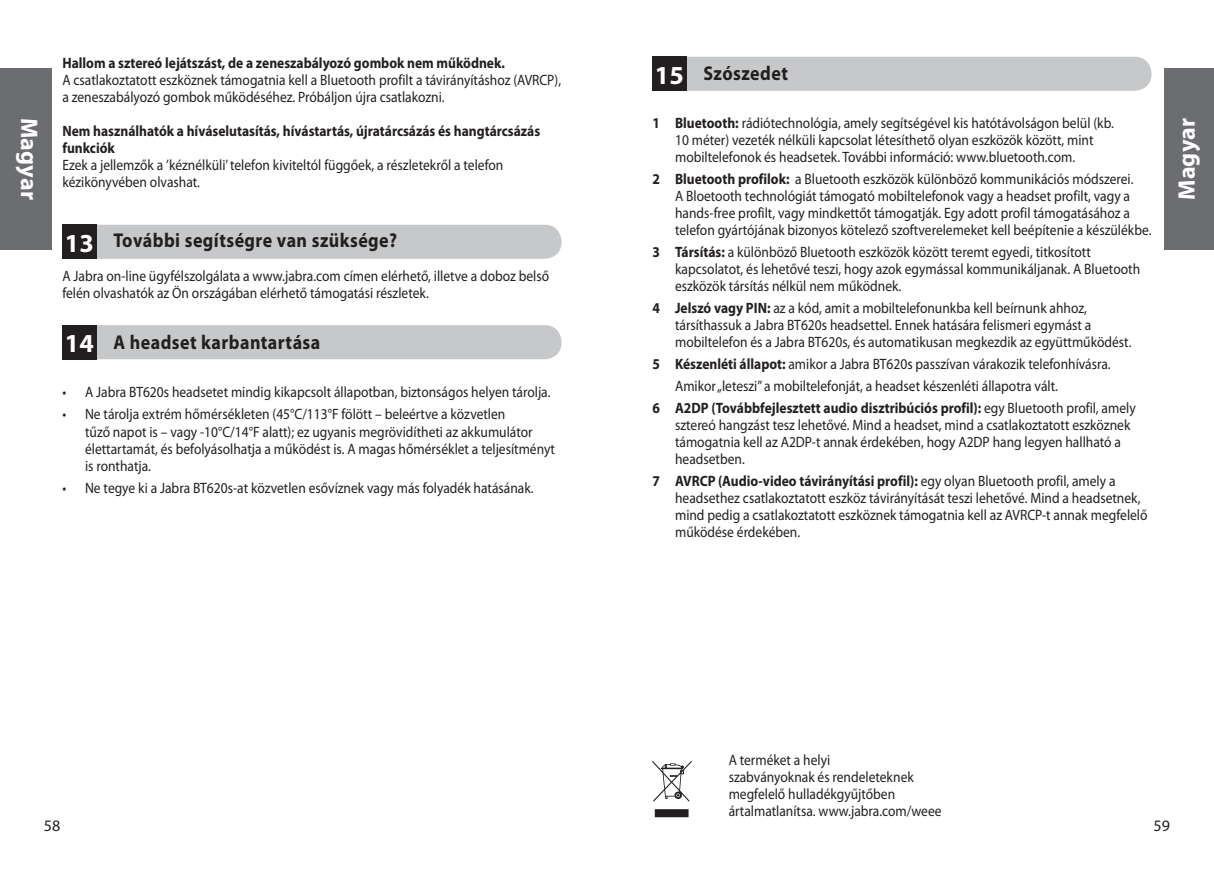
<style>
.page{position:relative;width:1214px;height:874px;background:#fff}
.page>*{position:absolute;margin:0;border:0;box-sizing:border-box;transform-origin:0 0}
.t1{font:700 26px "Myriad Pro";color:#fff}
.t2{font:700 24px "Myriad Pro";letter-spacing:.005em;color:#fff}
.t3{font:700 20px "Myriad Pro";letter-spacing:.025em;color:#231f20;scale:.9 1}
.t4{font:16px "Myriad Pro";color:#231f20}
.t5{font:15px/17px "Myriad Pro";color:#231f20;scale:.9 1}
.t6{font:700 15px/17px "Myriad Pro";color:#231f20;scale:.9 1}
.s1{font-size:26px;color:#fff}
.s2{font-weight:700}
.s3{font-weight:400}
</style>
<div class="page">
<div style="left:0;top:68px;width:51px;height:181px;background:#6c6d70"></div>
<div style="left:1163px;top:68px;width:50px;height:181px;background:#6c6d70"></div>
<div style="left:96px;top:325px;width:465px;height:34px;background:#c7c8ca"></div>
<div style="left:62px;top:325px;width:34px;height:34px;background:#231f20"></div>
<div style="left:96px;top:225px;width:465px;height:34px;background:#c7c8ca"></div>
<div style="left:62px;top:225px;width:34px;height:34px;background:#231f20"></div>
<svg style="left:654px;top:809px;width:34px;height:7px"></svg>
<svg style="left:652px;top:760px;width:39px;height:41px"></svg>
<div style="left:686px;top:57px;width:465px;height:34px;background:#c7c8ca"></div>
<div style="left:652px;top:57px;width:34px;height:34px;background:#231f20"></div>
<h2 class="t2" style="left:43px;top:118px;width:83px;rotate:90deg">Magyar</h2>
<p class="t6" style="left:62px;top:55px;width:493px">Hallom a sztereó lejátszást, de a zeneszabályozó gombok nem működnek.</p>
<p class="t5" style="left:62px;top:72px;width:555px">A csatlakoztatott eszköznek támogatnia kell a Bluetooth profilt a távirányításhoz (AVRCP), a zeneszabályozó gombok működéséhez. Próbáljon újra csatlakozni.</p>
<p class="t6" style="left:62px;top:123px;width:532px">Nem használhatók a híváselutasítás, hívástartás, újratárcsázás és hangtárcsázás funkciók</p>
<p class="t5" style="left:62px;top:157px;width:491px">Ezek a jellemzők a ’kéznélküli’ telefon kiviteltól függőek, a részletekről a telefon kézikönyvében olvashat.</p>
<h3 class="t3" style="left:113px;top:229px;width:317px">További segítségre van szüksége?</h3>
<p class="t5" style="left:62px;top:268px;width:542px">A Jabra on-line ügyfélszolgálata a www.jabra.com címen elérhető, illetve a doboz belső felén olvashatók az Ön országában elérhető támogatási részletek.</p>
<h3 class="t3" style="left:113px;top:331px;width:231px">A headset karbantartása</h3>
<p class="t5" style="left:62px;top:384px;width:544px">• A Jabra BT620s headsetet mindig kikapcsolt állapotban, biztonságos helyen tárolja.</p>
<p class="t5" style="left:85px;top:406px;width:523px;text-indent:-23px">• Ne tárolja extrém hőmérsékleten (45°C/113°F fölött – beleértve a közvetlen<br>tűző napot is – vagy -10°C/14°F alatt); ez ugyanis megrövidítheti az akkumulátor élettartamát, és befolyásolhatja a működést is. A magas hőmérséklet a teljesítményt is ronthatja.</p>
<p class="t5" style="left:62px;top:479px;width:525px">• Ne tegye ki a Jabra BT620s-at közvetlen esővíznek vagy más folyadék hatásának.</p>
<h1 class="t1" style="left:65px;top:228px;width:30px">13</h1>
<h1 class="t1" style="left:65px;top:328px;width:30px">14</h1>
<p class="t4" style="left:44px;top:816px;width:18px">58</p>
<h3 class="t3" style="left:655px;top:62px;width:149px"><span class="s1">15</span> Szószedet</h3>
<p class="t5" style="left:675px;top:115px;width:489px;text-indent:-23px"><span class="s2">1 Bluetooth:</span> rádiótechnológia, amely segítségével kis hatótávolságon belül (kb.<br>10 méter) vezeték nélküli kapcsolat létesíthető olyan eszközök között, mint mobiltelefonok és headsetek. További információ: www.bluetooth.com.</p>
<p class="t5" style="left:675px;top:171px;width:531px;text-indent:-23px"><span class="s2">2 Bluetooth profilok:</span> a Bluetooth eszközök különböző kommunikációs módszerei.<br>A Bloetooth technológiát támogató mobiltelefonok vagy a headset profilt, vagy a hands-free profilt, vagy mindkettőt támogatják. Egy adott profil támogatásához a telefon gyártójának bizonyos kötelező szoftverelemeket kell beépítenie a készülékbe.</p>
<p class="t5" style="left:675px;top:244px;width:518px;text-indent:-23px"><span class="s2">3 Társítás:</span> a különböző Bluetooth eszközök között teremt egyedi, titkosított kapcsolatot, és lehetővé teszi, hogy azok egymással kommunikáljanak. A Bluetooth eszközök társítás nélkül nem működnek.</p>
<p class="t5" style="left:675px;top:300px;width:508px;text-indent:-23px"><span class="s2">4 Jelszó vagy PIN:</span> az a kód, amit a mobiltelefonunkba kell beírnunk ahhoz, társíthassuk a Jabra BT620s headsettel. Ennek hatására felismeri egymást a mobiltelefon és a Jabra BT620s, és automatikusan megkezdik az együttműködést.</p>
<p class="t5" style="left:652px;top:356px;width:511px"><span class="s2">5 Készenléti állapot:</span> amikor a Jabra BT620s passzívan várakozik telefonhívásra.</p>
<p class="t5" style="left:675px;top:378px;width:427px">Amikor „leteszi” a mobiltelefonját, a headset készenléti állapotra vált.</p>
<p class="t6" style="left:652px;top:399px;width:538px">6 A2DP (Továbbfejlesztett audio disztribúciós profil): <span class="s3">egy Bluetooth profil, amely</span></p>
<p class="t5" style="left:675px;top:417px;width:507px">sztereó hangzást tesz lehetővé. Mind a headset, mind a csatlakoztatott eszköznek támogatnia kell az A2DP-t annak érdekében, hogy A2DP hang legyen hallható a headsetben.</p>
<p class="t5" style="left:675px;top:473px;width:526px;text-indent:-23px"><span class="s2">7 AVRCP (Audio-video távirányítási profil):</span> egy olyan Bluetooth profil, amely a headsethez csatlakoztatott eszköz távirányítását teszi lehetővé. Mind a headsetnek, mind pedig a csatlakoztatott eszköznek támogatnia kell az AVRCP-t annak megfelelő működése érdekében.</p>
<h2 class="t2" style="left:1173px;top:200px;width:83px;rotate:-90deg">Magyar</h2>
<p class="t5" style="left:728px;top:751px;width:238px">A terméket a helyi<br>szabványoknak és rendeleteknek megfelelő hulladékgyűjtőben ártalmatlanítsa. www.jabra.com/weee</p>
<p class="t4" style="left:1153px;top:816px;width:18px">59</p>
</div>
